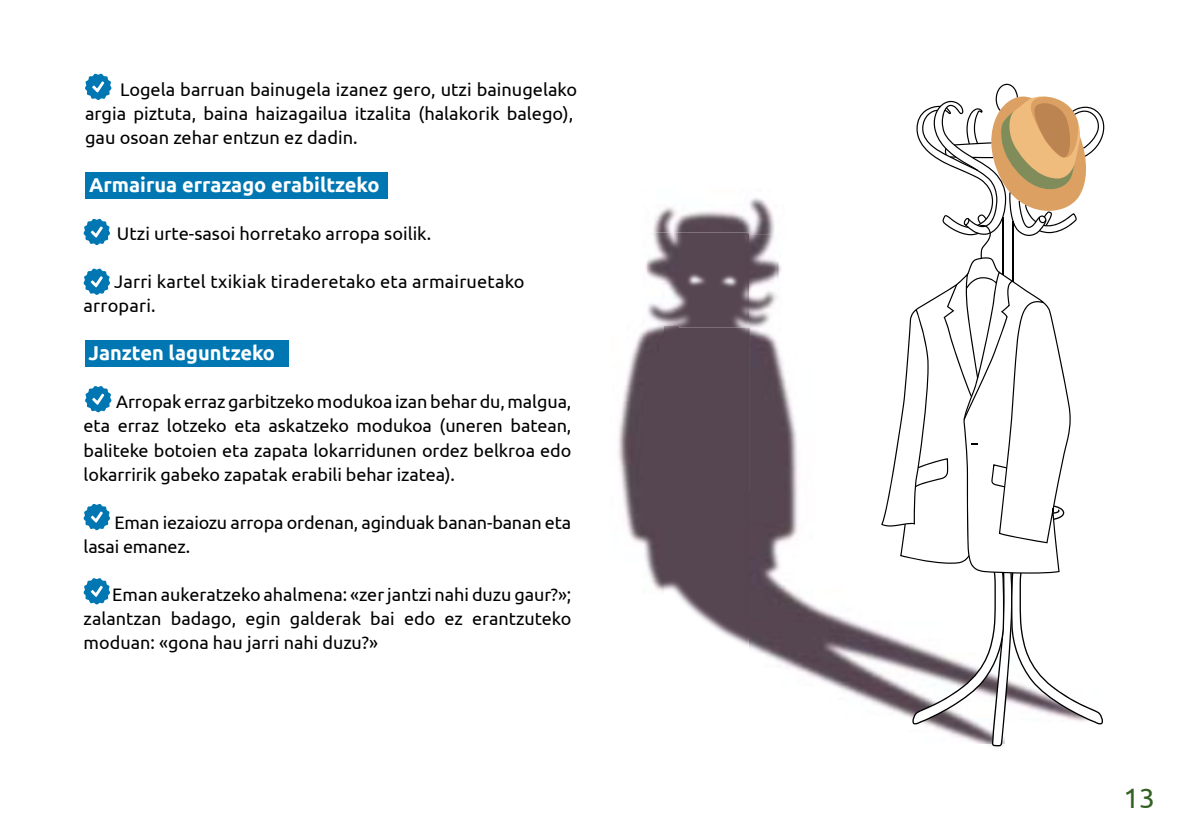
<style>
.page{position:relative;width:1191px;height:840px;background:#fff}
.page>*{position:absolute;margin:0;border:0;box-sizing:border-box;transform-origin:0 0}
.t1{font:28px "Ubuntu";color:#346225}
.t2{font:700 20px "Ubuntu";color:#fff}
.t3{font:18.2px/24px "Ubuntu";color:#000}
.t4{font:18px/24px "Ubuntu";letter-spacing:-.005em;color:#000;text-align:justify}
</style>
<div class="page">
<div style="left:85px;top:340px;width:203px;height:26px;background:#0077b3"></div>
<div style="left:85px;top:172px;width:302px;height:27px;background:#0077b3"></div>
<svg style="left:84px;top:219px;width:26px;height:26px"></svg>
<svg style="left:84px;top:268px;width:26px;height:27px"></svg>
<svg style="left:85px;top:386px;width:26px;height:26px"></svg>
<svg style="left:84px;top:504px;width:26px;height:26px"></svg>
<svg style="left:84px;top:578px;width:26px;height:26px"></svg>
<svg style="left:85px;top:74px;width:26px;height:26px"></svg>
<img style="left:653px;top:198px;width:122px;height:36px">
<img style="left:618px;top:262px;width:46px;height:330px">
<img style="left:749px;top:262px;width:252px;height:485px">
<img style="left:664px;top:326px;width:85px;height:320px">
<img style="left:647px;top:232px;width:101px;height:94px">
<img style="left:679px;top:234px;width:99px;height:93px">
<img style="left:679px;top:234px;width:69px;height:92px">
<svg style="left:881px;top:84px;width:223px;height:662px"></svg>
<p class="t3" style="left:85px;top:77px;width:494px;text-indent:35px">Logela barruan bainugela izanez gero, utzi bainugelako argia piztuta, baina haizagailua itzalita (halakorik balego), gau osoan zehar entzun ez dadin.</p>
<p class="t2" style="left:89px;top:173px;width:292px">Armairua errazago erabiltzeko</p>
<p class="t3" style="left:117px;top:221px;width:316px">Utzi urte-sasoi horretako arropa soilik.</p>
<p class="t3" style="left:84px;top:269px;width:442px;text-indent:31px">Jarri kartel txikiak tiraderetako eta armairuetako arropari.</p>
<p class="t2" style="left:88px;top:341px;width:188px">Janzten laguntzeko</p>
<p class="t4" style="left:84px;top:389px;width:489px;text-indent:33px">Arropak erraz garbitzeko modukoa izan behar du, malgua, eta erraz lotzeko eta askatzeko modukoa (uneren batean, baliteke botoien eta zapata lokarridunen ordez belkroa edo lokarririk gabeko zapatak erabili behar izatea).</p>
<p class="t4" style="left:84px;top:509px;width:489px;text-indent:31px">Eman iezaiozu arropa ordenan, aginduak banan-banan eta lasai emanez.</p>
<p class="t4" style="left:84px;top:581px;width:489px;text-indent:29px">Eman aukeratzeko ahalmena: «zer jantzi nahi duzu gaur?»; zalantzan badago, egin galderak bai edo ez erantzuteko moduan: «gona hau jarri nahi duzu?»</p>
<h1 class="t1" style="left:1123px;top:780px;width:33px">13</h1>
</div>
